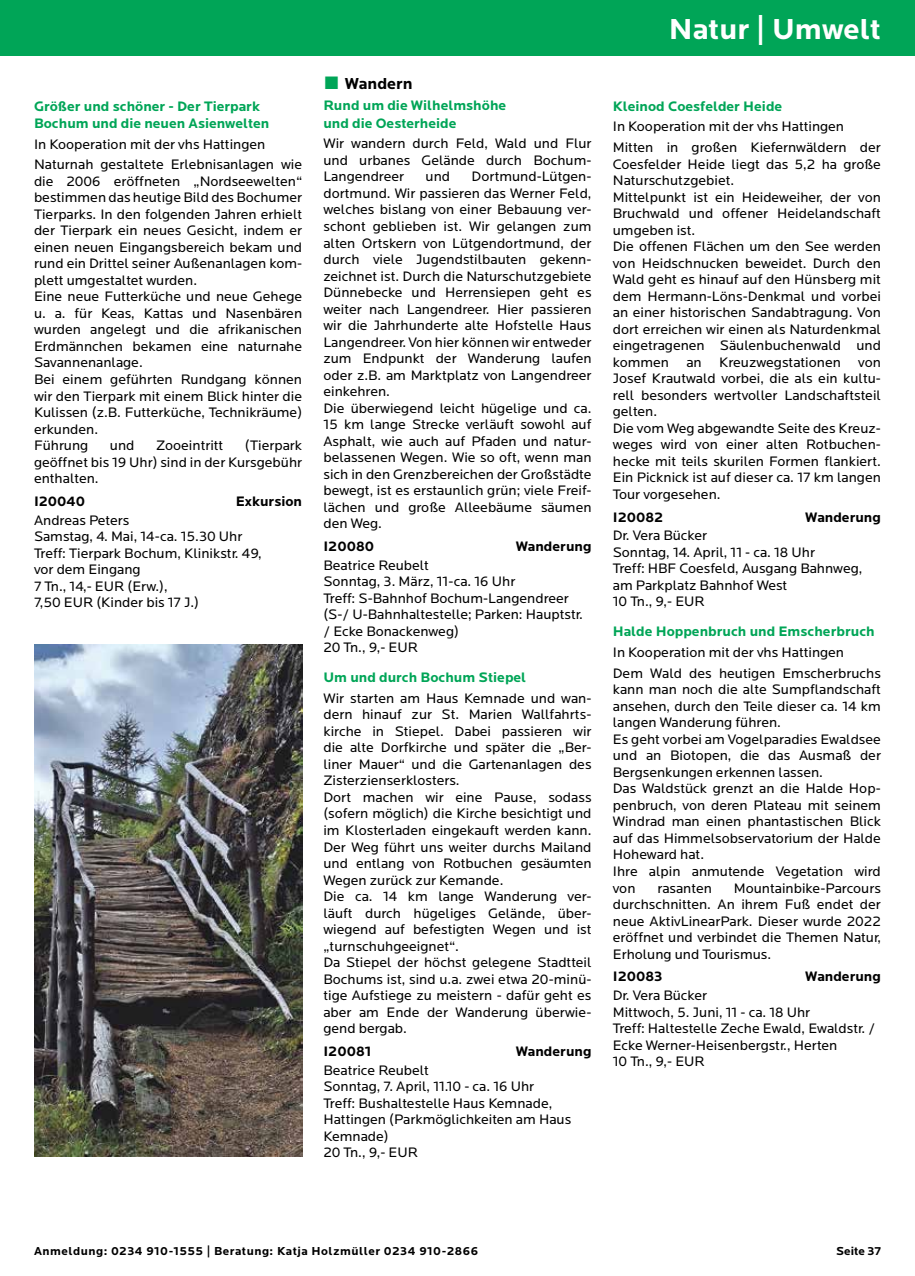
<style>
.page{position:relative;width:915px;height:1276px;background:#fff}
.page>*{position:absolute;margin:0;border:0;box-sizing:border-box;transform-origin:0 0}
.t1{font:700 30px "Locator";color:#fff}
.t2{font:700 16.5px "Locator";color:#000}
.t3{font:14.25px/16.5px "Locator";color:#000}
.t4{font:700 14.25px/17.2px "Locator";color:#00a557}
.t5{font:700 14.25px "Locator";color:#000}
.t6{font:700 12px "Locator";letter-spacing:.04em;color:#000}
.s1{font-family:"Arial";font-weight:400;font-size:27px;color:#00a557}
</style>
<div class="page">
<div style="left:0;top:0;width:914px;height:55px;background:#00a557"></div>
<img style="left:34px;top:644px;width:268px;height:513px">
<p class="t4" style="left:34px;top:98px;width:237px">Größer und schöner - Der Tierpark<br>Bochum und die neuen Asienwelten</p>
<p class="t3" style="left:34px;top:134px;width:269px;line-height:20.7px">In Kooperation mit der vhs Hattingen<br>Naturnah gestaltete Erlebnisanlagen wie</p>
<p class="t3" style="left:34px;top:173px;width:269px">die 2006 eröffneten „Nordseewelten“ bestimmen das heutige Bild des Bochumer Tierparks. In den folgenden Jahren erhielt der Tierpark ein neues Gesicht, indem er einen neuen Eingangsbereich bekam und rund ein Drittel seiner Außenanlagen kom&shy;plett umgestaltet wurden.<br>Eine neue Futterküche und neue Gehege u. a. für Keas, Kattas und Nasenbären wurden angelegt und die afrikanischen Erdmännchen bekamen eine naturnahe Savannenanlage.<br>Bei einem geführten Rundgang können wir den Tierpark mit einem Blick hinter die Kulissen (z.B. Futterküche, Technikräume) erkunden.<br>Führung</p>
<p class="t3" style="left:34px;top:437px;width:269px;text-align:justify;text-indent:211px">(Tierpark geöffnet bis 19 Uhr) sind in der Kursgebühr enthalten.</p>
<p class="t5" style="left:34px;top:493px;width:53px">I20040</p>
<p class="t5" style="left:235px;top:493px;width:68px">Exkursion</p>
<p class="t3" style="left:34px;top:512px;width:229px">Andreas Peters<br>Samstag, 4. Mai, 14-ca. 15.30 Uhr<br>Treff: Tierpark Bochum, Klinikstr. 49, vor dem Eingang<br>7 Tn., 14,- EUR (Erw.),<br>7,50 EUR (Kinder bis 17 J.)</p>
<p class="t3" style="left:110px;top:437px;width:26px">und</p>
<p class="t3" style="left:156px;top:437px;width:69px">Zooeintritt</p>
<p class="t2" style="left:323px;top:74px;width:91px"><span class="s1">■</span> Wandern</p>
<p class="t4" style="left:323px;top:97px;width:184px">Rund um die Wilhelmshöhe und die Oesterheide</p>
<p class="t3" style="left:323px;top:136px;width:269px;text-align:justify">Wir wandern durch Feld, Wald und Flur und urbanes Gelände durch Bochum-Langendreer</p>
<p class="t3" style="left:323px;top:169px;width:269px;text-indent:148px">Dortmund-Lütgen&shy;dortmund. Wir passieren das Werner Feld, welches bislang von einer Bebauung ver&shy;schont geblieben ist. Wir gelangen zum alten Ortskern von Lütgendortmund, der durch viele Jugendstilbauten gekenn&shy;zeichnet ist. Durch die Naturschutzgebiete Dünnebecke und Herrensiepen geht es weiter nach Langendreer. Hier passieren wir die Jahrhunderte alte Hofstelle Haus Langendreer. Von hier können wir entweder zum Endpunkt der Wanderung laufen oder z.B. am Marktplatz von Langendreer einkehren.<br>Die überwiegend leicht hügelige und ca.<br>15 km lange Strecke verläuft sowohl auf Asphalt, wie auch auf Pfaden und natur&shy;belassenen Wegen. Wie so oft, wenn man sich in den Grenzbereichen der Großstädte bewegt, ist es erstaunlich grün; viele Freif&shy;lächen und große Alleebäume säumen den Weg.</p>
<p class="t5" style="left:323px;top:538px;width:52px">I20080</p>
<p class="t5" style="left:515px;top:538px;width:77px">Wanderung</p>
<p class="t3" style="left:323px;top:557px;width:261px">Beatrice Reubelt<br>Sonntag, 3. März, 11-ca. 16 Uhr<br>Treff: S-Bahnhof Bochum-Langendreer (S-/ U-Bahnhaltestelle; Parken: Hauptstr. / Ecke Bonackenweg)<br>20 Tn., 9,- EUR</p>
<p class="t4" style="left:323px;top:669px;width:204px">Um und durch Bochum Stiepel</p>
<p class="t3" style="left:323px;top:690px;width:269px">Wir starten am Haus Kemnade und wan&shy;dern hinauf zur St. Marien Wallfahrts&shy;kirche in Stiepel. Dabei passieren wir die alte Dorfkirche und später die „Ber&shy;liner Mauer“ und die Gartenanlagen des Zisterzienserklosters.<br>Dort machen wir eine Pause, sodass (sofern möglich) die Kirche besichtigt und im Klosterladen eingekauft werden kann.<br>Der Weg führt uns weiter durchs Mailand und entlang von Rotbuchen gesäumten Wegen zurück zur Kemande.<br>Die ca. 14 km lange Wanderung ver&shy;läuft durch hügeliges Gelände, über&shy;wiegend auf befestigten Wegen und ist „turnschuhgeeignet“.<br>Da Stiepel der höchst gelegene Stadtteil Bochums ist, sind u.a. zwei etwa 20-minü&shy;tige Aufstiege zu meistern - dafür geht es aber am Ende der Wanderung überwie&shy;gend bergab.</p>
<p class="t5" style="left:323px;top:1043px;width:49px">I20081</p>
<p class="t5" style="left:515px;top:1043px;width:77px">Wanderung</p>
<p class="t3" style="left:323px;top:1062px;width:249px">Beatrice Reubelt<br>Sonntag, 7. April, 11.10 - ca. 16 Uhr<br>Treff: Bushaltestelle Haus Kemnade,<br>Hattingen (Parkmöglichkeiten am Haus<br>Kemnade)<br>20 Tn., 9,- EUR</p>
<p class="t3" style="left:425px;top:169px;width:26px">und</p>
<h1 class="t1" style="left:668px;top:12px;width:213px">Natur | Umwelt</h1>
<p class="t4" style="left:612px;top:98px;width:171px">Kleinod Coesfelder Heide</p>
<p class="t3" style="left:612px;top:117px;width:269px;line-height:20.7px">In Kooperation mit der vhs Hattingen<br>Mitten in großen Kiefernwäldern der</p>
<p class="t3" style="left:612px;top:156px;width:269px">Coesfelder Heide liegt das 5,2 ha große Naturschutzgebiet.<br>Mittelpunkt ist ein Heideweiher, der von Bruchwald und offener Heidelandschaft umgeben ist.<br>Die offenen Flächen um den See werden von Heidschnucken beweidet. Durch den Wald geht es hinauf auf den Hünsberg mit dem Hermann-Löns-Denkmal und vorbei an einer historischen Sandabtragung. Von dort erreichen wir einen als Naturdenkmal eingetragenen Säulenbuchenwald und kommen an Kreuzwegstationen von Josef Krautwald vorbei, die als ein kultu&shy;rell besonders wertvoller Landschaftsteil gelten.<br>Die vom Weg abgewandte Seite des Kreuz&shy;weges wird von einer alten Rotbuchen&shy;hecke mit teils skurilen Formen flankiert.<br>Ein Picknick ist auf dieser ca. 17 km langen Tour vorgesehen.</p>
<p class="t5" style="left:612px;top:509px;width:52px">I20082</p>
<p class="t5" style="left:805px;top:509px;width:77px">Wanderung</p>
<p class="t3" style="left:612px;top:528px;width:251px">Dr. Vera Bücker<br>Sonntag, 14. April, 11 - ca. 18 Uhr<br>Treff: HBF Coesfeld, Ausgang Bahnweg, am Parkplatz Bahnhof West<br>10 Tn., 9,- EUR</p>
<p class="t4" style="left:612px;top:623px;width:263px">Halde Hoppenbruch und Emscherbruch</p>
<p class="t3" style="left:612px;top:642px;width:269px;line-height:20.7px">In Kooperation mit der vhs Hattingen<br>Dem Wald des heutigen Emscherbruchs</p>
<p class="t3" style="left:612px;top:682px;width:269px">kann man noch die alte Sumpflandschaft ansehen, durch den Teile dieser ca. 14 km langen Wanderung führen.<br>Es geht vorbei am Vogelparadies Ewaldsee und an Biotopen, die das Ausmaß der<br>Bergsenkungen erkennen lassen.<br>Das Waldstück grenzt an die Halde Hop&shy;penbruch, von deren Plateau mit seinem<br>Windrad man einen phantastischen Blick auf das Himmelsobservatorium der Halde<br>Hoheward hat.<br>Ihre alpin anmutende Vegetation wird von</p>
<p class="t3" style="left:612px;top:880px;width:269px;text-align:justify;text-indent:121px">Mountainbike-Parcours durchschnitten. An ihrem Fuß endet der neue AktivLinearPark. Dieser wurde 2022 eröffnet und verbindet die Themen Natur, Erholung und Tourismus.</p>
<p class="t5" style="left:612px;top:968px;width:51px">I20083</p>
<p class="t5" style="left:805px;top:968px;width:77px">Wanderung</p>
<p class="t3" style="left:612px;top:987px;width:264px">Dr. Vera Bücker<br>Mittwoch, 5. Juni, 11 - ca. 18 Uhr<br>Treff: Haltestelle Zeche Ewald, Ewaldstr. /<br>Ecke Werner-Heisenbergstr., Herten<br>10 Tn., 9,- EUR</p>
<p class="t3" style="left:657px;top:880px;width:56px">rasanten</p>
<p class="t6" style="left:34px;top:1244px;width:445px">Anmeldung: 0234 910-1555 | Beratung: Katja Holzmüller 0234 910-2866</p>
<p class="t6" style="left:835px;top:1244px;width:46px">Seite 37</p>
</div>
